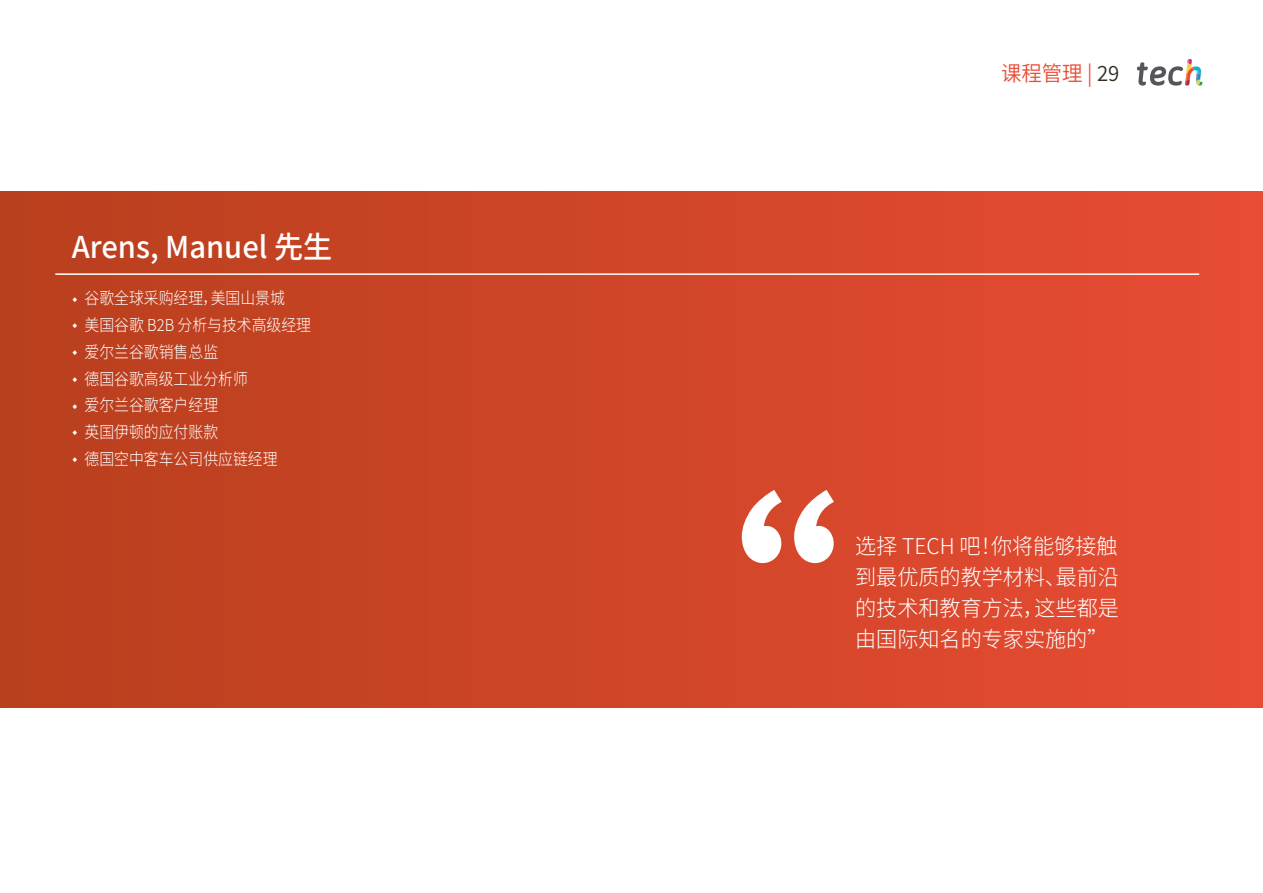
<style>
.page{position:relative;width:1263px;height:893px;background:#fff}
.page>*{position:absolute;margin:0;border:0;box-sizing:border-box;transform-origin:0 0}
.t1{font:500 30px "Source Han Sans CN";color:#fff}
.t2{font:300 21.75px/30.8px "Source Han Sans CN";color:#fff;text-align:justify}
.t3{font:21px "Source Han Sans CN";color:#e94d35}
.t4{font:300 16.5px/26.7px "Source Han Sans CN";color:#fff;scale:.9 1}
.s1{color:#312e20}
</style>
<div class="page">
<div style="left:0;top:191px;width:1263px;height:516px;background:linear-gradient(to right,#b83f1d,#e84c33)"></div>
<hr style="left:55px;top:273px;width:1144px;height:2px;background:#fff">
<svg style="left:1137px;top:59px;width:65px;height:27px"></svg>
<svg style="left:742px;top:490px;width:92px;height:73px"></svg>
<svg style="left:73px;top:297px;width:4px;height:5px"></svg>
<svg style="left:73px;top:323px;width:4px;height:5px"></svg>
<svg style="left:73px;top:350px;width:4px;height:5px"></svg>
<svg style="left:73px;top:377px;width:4px;height:5px"></svg>
<svg style="left:73px;top:404px;width:4px;height:5px"></svg>
<svg style="left:73px;top:430px;width:4px;height:5px"></svg>
<svg style="left:73px;top:457px;width:4px;height:5px"></svg>
<h1 class="t1" style="left:72px;top:230px;width:262px">Arens, Manuel 先生</h1>
<p class="t4" style="left:85px;top:285px;width:253px">谷歌全球采购经理，美国山景城<br>美国谷歌 B2B 分析与技术高级经理爱尔兰谷歌销售总监<br>德国谷歌高级工业分析师<br>爱尔兰谷歌客户经理<br>英国伊顿的应付账款<br>德国空中客车公司供应链经理</p>
<p class="t3" style="left:1001px;top:61px;width:120px">课程管理 | <span class="s1">29</span></p>
<h2 class="t2" style="left:855px;top:531px;width:265px">选择 TECH 吧！你将能够接触到最优质的教学材料、最前沿的技术和教育方法，这些都是由国际知名的专家实施的”</h2>
</div>
